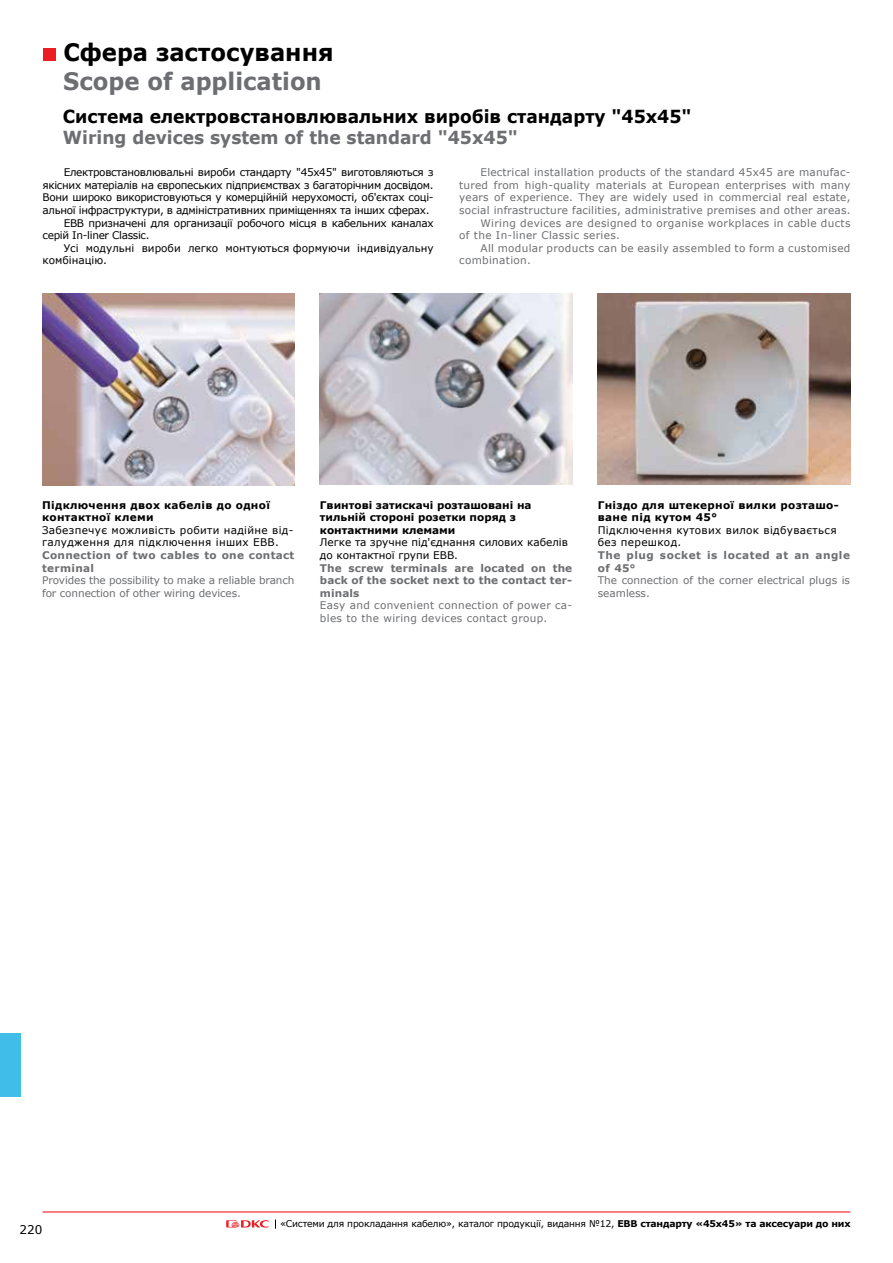
<style>
.page{position:relative;width:893px;height:1263px;background:#fff}
.page>*{position:absolute;margin:0;border:0;box-sizing:border-box;transform-origin:0 0}
.t1{font:700 24px "Verdana";color:#6d6e71;scale:.95 1}
.t2{font:700 24px "Verdana";color:#000;scale:.95 1}
.t3{font:700 18px "Verdana";color:#000;scale:.95 1}
.t4{font:700 18px "Verdana";color:#6d6e71;scale:.95 1}
.t5{font:12px "Verdana";color:#000}
.t6{font:10.5px/12.6px "Verdana";letter-spacing:.02em;color:#6d6e71}
.t7{font:10.5px "Verdana";letter-spacing:-.03em;color:#000}
.t8{font:10.5px/12.6px "Verdana";color:#000}
.t9{font:10.5px/12.6px "Verdana";letter-spacing:.03em;color:#000}
.t10{font:700 10.5px/12.6px "Verdana";letter-spacing:.03em;color:#6d6e71;text-align:justify}
.t11{font:700 10.5px/12.6px "Verdana";letter-spacing:.03em;color:#000}
.t12{font:10.5px/12.6px "Verdana";letter-spacing:-.01em;color:#6d6e71}
.t13{font:700 10.5px/12.6px "Verdana";color:#000}
.t14{font:10.5px/12.6px "Verdana";color:#6d6e71}
.t15{font:700 10.5px/12.6px "Verdana";letter-spacing:.05em;color:#6d6e71}
.t16{font:9.3px "Verdana";letter-spacing:-.02em;color:#000}
.s1{font-weight:700}
</style>
<div class="page">
<hr style="left:43px;top:1211px;width:807px;height:1px;background:#ed1d24">
<div style="left:0;top:1033px;width:21px;height:64px;background:#41bde9"></div>
<svg style="left:226px;top:1220px;width:43px;height:7px"></svg>
<div style="left:43px;top:48px;width:13px;height:13px;background:#ed1d24"></div>
<img style="left:598px;top:294px;width:252px;height:191px">
<img style="left:320px;top:294px;width:252px;height:191px">
<img style="left:42px;top:293px;width:252px;height:192px">
<h1 class="t2" style="left:63px;top:35px;width:286px">Сфера застосування</h1>
<h1 class="t1" style="left:63px;top:64px;width:274px">Scope of application</h1>
<h2 class="t3" style="left:63px;top:103px;width:663px">Система електровстановлювальних виробів стандарту "45х45"</h2>
<h2 class="t4" style="left:63px;top:125px;width:480px">Wiring devices system of the standard "45x45"</h2>
<p class="t7" style="left:64px;top:165px;width:371px">Електровстановлювальні вироби стандарту "45х45" виготовляються з</p>
<p class="t7" style="left:43px;top:178px;width:393px">якісних матеріалів на європеських підприємствах з багаторічним досвідом.</p>
<p class="t7" style="left:43px;top:190px;width:393px">Вони широко використовуються у комерційній нерухомості, об'єктах соці-</p>
<p class="t7" style="left:43px;top:203px;width:389px">альної інфраструктури, в адміністративних приміщеннях та інших сферах.</p>
<p class="t7" style="left:64px;top:216px;width:371px">ЕВВ призначені для организації робочого місця в кабельних каналах</p>
<p class="t7" style="left:43px;top:228px;width:109px">серій In-liner Classic.</p>
<p class="t8" style="left:64px;top:242px;width:371px">Усі модульні вироби легко монтуються формуючи індивідуальну</p>
<p class="t8" style="left:43px;top:254px;width:66px">комбінацію.</p>
<p class="t6" style="left:480px;top:166px;width:371px">Electrical installation products of the standard 45x45 are manufac-</p>
<p class="t6" style="left:459px;top:179px;width:393px">tured from high-quality materials at European enterprises with many</p>
<p class="t6" style="left:459px;top:191px;width:393px">years of experience. They are widely used in commercial real estate,</p>
<p class="t6" style="left:459px;top:204px;width:393px">social infrastructure facilities, administrative premises and other areas.</p>
<p class="t6" style="left:480px;top:216px;width:371px">Wiring devices are designed to organise workplaces in cable ducts</p>
<p class="t6" style="left:459px;top:229px;width:162px">of the In-liner Classic series.</p>
<p class="t6" style="left:480px;top:242px;width:371px">All modular products can be easily assembled to form a customised</p>
<p class="t6" style="left:459px;top:254px;width:73px">combination.</p>
<p class="t11" style="left:42px;top:498px;width:229px">Підключення двох кабелів до одної контактної клеми</p>
<p class="t9" style="left:42px;top:523px;width:253px">Забезпечує можливість робити надійне від&shy;галудження для підключення інших ЕВВ.</p>
<p class="t10" style="left:42px;top:549px;width:254px">Connection of two cables to one contact terminal</p>
<p class="t12" style="left:42px;top:574px;width:254px">Provides the possibility to make a reliable branch for connection of other wiring devices.</p>
<p class="t13" style="left:320px;top:498px;width:213px">Гвинтові затискачі розташовані на тильній стороні розетки поряд з контактними клемами</p>
<p class="t8" style="left:320px;top:536px;width:250px">Легке та зручне під'єднання силових кабелів до контактної групи ЕВВ.</p>
<p class="t10" style="left:320px;top:561px;width:254px">The screw terminals are located on the back of the socket next to the contact ter&shy;minals</p>
<p class="t6" style="left:320px;top:599px;width:254px">Easy and convenient connection of power ca&shy;bles to the wiring devices contact group.</p>
<p class="t11" style="left:598px;top:498px;width:243px">Гніздо для штекерної вилки розташо&shy;ване під кутом 45°</p>
<p class="t9" style="left:598px;top:523px;width:240px">Підключення кутових вилок відбувається без перешкод.</p>
<p class="t15" style="left:598px;top:549px;width:254px">The plug socket is located at an angle of 45°</p>
<p class="t14" style="left:598px;top:574px;width:254px">The connection of the corner electrical plugs is seamless.</p>
<p class="t5" style="left:20px;top:1221px;width:24px">220</p>
<p class="t16" style="left:280px;top:1217px;width:572px">«Системи для прокладання кабелю», каталог продукції, видання №12, <span class="s1">ЕВВ стандарту «45х45» та аксесуари до них</span></p>
</div>
